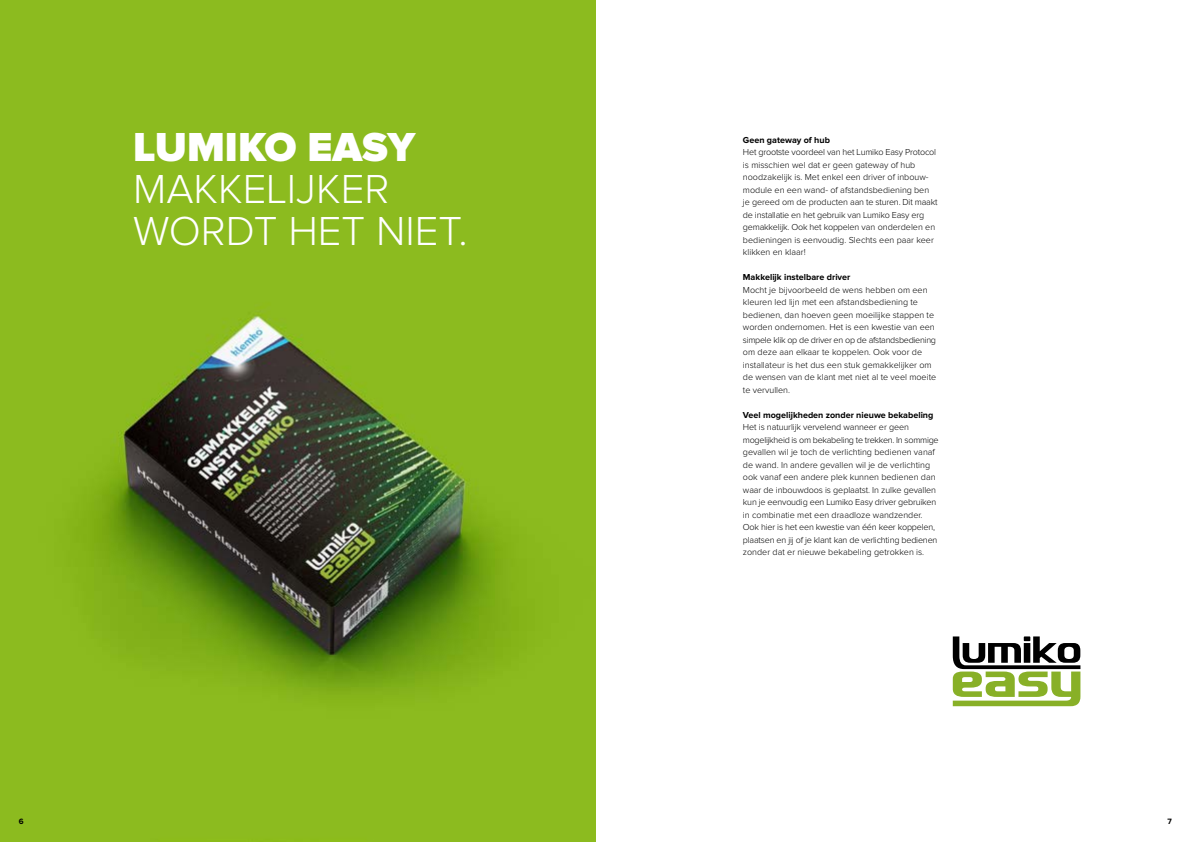
<style>
.page{position:relative;width:1191px;height:842px;background:#fff}
.page>*{position:absolute;margin:0;border:0;box-sizing:border-box;transform-origin:0 0}
.t1{font:300 42px/42px "Proxima Nova";color:#fff}
.t2{font:900 42px "Proxima Nova";color:#fff}
.t3{font:300 9px/12.5px "Proxima Nova";color:#000}
.t4{font:700 9px "Proxima Nova";color:#000}
.t5{font:700 8px "Proxima Nova";color:#000}
</style>
<div class="page">
<img style="left:0;top:0;width:595px;height:842px">
<svg style="left:952px;top:636px;width:128px;height:70px"></svg>
<h1 class="t2" style="left:133px;top:123px;width:284px">LUMIKO EASY</h1>
<h1 class="t1" style="left:133px;top:170px;width:336px">MAKKELIJKER<br>WORDT HET NIET.</h1>
<p class="t4" style="left:743px;top:134px;width:88px">Geen gateway of hub</p>
<p class="t3" style="left:743px;top:146px;width:196px">Het grootste voordeel van het Lumiko Easy Protocol is misschien wel dat er geen gateway of hub noodzakelijk is. Met enkel een driver of inbouw&shy;module en een wand- of afstandsbediening ben je gereed om de producten aan te sturen. Dit maakt de installatie en het gebruik van Lumiko Easy erg gemakkelijk. Ook het koppelen van onderdelen en bedieningen is eenvoudig. Slechts een paar keer klikken en klaar!</p>
<p class="t4" style="left:743px;top:272px;width:109px">Makkelijk instelbare driver</p>
<p class="t3" style="left:743px;top:284px;width:195px">Mocht je bijvoorbeeld de wens hebben om een kleuren led lijn met een afstandsbediening te bedienen, dan hoeven geen moeilijke stappen te worden ondernomen. Het is een kwestie van een simpele klik op de driver en op de afstandsbediening om deze aan elkaar te koppelen. Ook voor de installateur is het dus een stuk gemakkelijker om de wensen van de klant met niet al te veel moeite te vervullen.</p>
<p class="t4" style="left:743px;top:409px;width:192px">Veel mogelijkheden zonder nieuwe bekabeling</p>
<p class="t3" style="left:743px;top:421px;width:197px">Het is natuurlijk vervelend wanneer er geen mogelijkheid is om bekabeling te trekken. In sommige gevallen wil je toch de verlichting bedienen vanaf de wand. In andere gevallen wil je de verlichting ook vanaf een andere plek kunnen bedienen dan waar de inbouwdoos is geplaatst. In zulke gevallen kun je eenvoudig een Lumiko Easy driver gebruiken in combinatie met een draadloze wandzender.<br>Ook hier is het een kwestie van één keer koppelen, plaatsen en jij of je klant kan de verlichting bedienen zonder dat er nieuwe bekabeling getrokken is.</p>
<p class="t5" style="left:19px;top:817px;width:6px">6</p>
<p class="t5" style="left:1167px;top:817px;width:6px">7</p>
</div>
